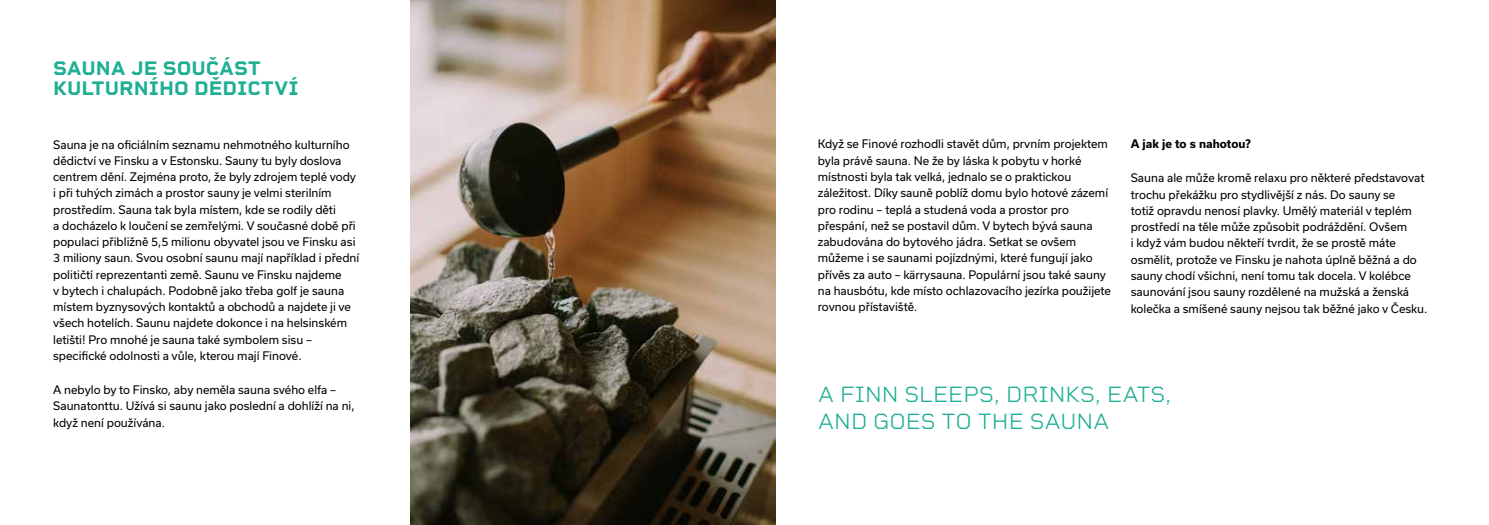
<style>
.page{position:relative;width:1489px;height:525px;background:#fff}
.page>*{position:absolute;margin:0;border:0;box-sizing:border-box;transform-origin:0 0}
.t1{font:300 22.5px/27px "Rigid Square";color:#1faf93}
.t2{font:700 20px/20px "Rigid Square";color:#1faf93}
.t3{font:11.25px/16.2px "Usual";color:#000}
.t4{font:700 11.25px "Usual";color:#000}
</style>
<div class="page">
<img style="left:410px;top:0;width:365px;height:524px">
<h2 class="t2" style="left:53px;top:58px;width:247px">SAUNA JE SOUČÁST<br>KULTURNÍHO DĚDICTVÍ</h2>
<p class="t3" style="left:53px;top:136px;width:308px">Sauna je na oficiálním seznamu nehmotného kulturního dědictví ve Finsku a v Estonsku. Sauny tu byly doslova centrem dění. Zejména proto, že byly zdrojem teplé vody i při tuhých zimách a prostor sauny je velmi sterilním prostředím. Sauna tak byla místem, kde se rodily děti<br>a docházelo k loučení se zemřelými. V současné době při populaci přibližně 5,5 milionu obyvatel jsou ve Finsku asi 3 miliony saun. Svou osobní saunu mají například i přední političtí reprezentanti země. Saunu ve Finsku najdeme<br>v bytech i chalupách. Podobně jako třeba golf je sauna místem byznysových kontaktů a obchodů a najdete ji ve všech hotelích. Saunu najdete dokonce i na helsinském letišti! Pro mnohé je sauna také symbolem sisu – specifické odolnosti a vůle, kterou mají Finové.</p>
<p class="t3" style="left:53px;top:381px;width:303px">A nebylo by to Finsko, aby neměla sauna svého elfa –<br>Saunatonttu. Užívá si saunu jako poslední a dohlíží na ni, když není používána.</p>
<p class="t3" style="left:817px;top:136px;width:295px">Když se Finové rozhodli stavět dům, prvním projektem byla právě sauna. Ne že by láska k pobytu v horké místnosti byla tak velká, jednalo se o praktickou záležitost. Díky sauně poblíž domu bylo hotové zázemí pro rodinu – teplá a studená voda a prostor pro přespání, než se postavil dům. V bytech bývá sauna zabudována do bytového jádra. Setkat se ovšem můžeme i se saunami pojízdnými, které fungují jako přívěs za auto – kärrysauna. Populární jsou také sauny na hausbótu, kde místo ochlazovacího jezírka použijete rovnou přístaviště.</p>
<p class="t4" style="left:1130px;top:138px;width:122px">A jak je to s nahotou?</p>
<p class="t3" style="left:1130px;top:170px;width:298px">Sauna ale může kromě relaxu pro některé představovat trochu překážku pro stydlivější z nás. Do sauny se<br>totiž opravdu nenosí plavky. Umělý materiál v teplém prostředí na těle může způsobit podráždění. Ovšem<br>i když vám budou někteří tvrdit, že se prostě máte osmělit, protože ve Finsku je nahota úplně běžná a do sauny chodí všichni, není tomu tak docela. V kolébce saunování jsou sauny rozdělené na mužská a ženská kolečka a smíšené sauny nejsou tak běžné jako v Česku.</p>
<h1 class="t1" style="left:817px;top:380px;width:355px">A FINN SLEEPS, DRINKS, EATS,<br>AND GOES TO THE SAUNA</h1>
</div>
